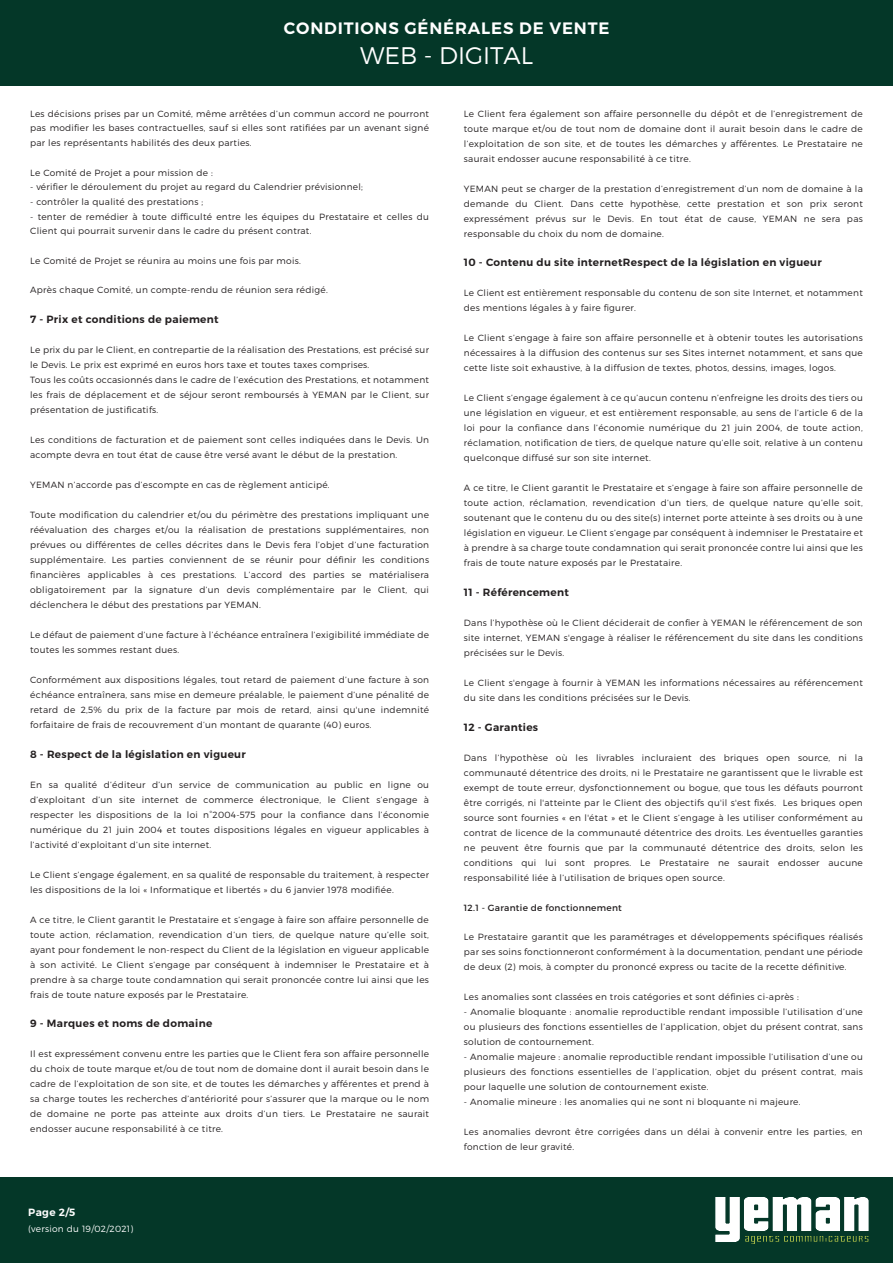
<style>
.page{position:relative;width:893px;height:1263px;background:#fff}
.page>*{position:absolute;margin:0;border:0;box-sizing:border-box;transform-origin:0 0}
.t1{font:300 24px "Montserrat";color:#fff}
.t2{font:600 16.5px "Montserrat";letter-spacing:.05em;color:#fff}
.t3{font:600 10.5px "Montserrat";letter-spacing:.03em;color:#231f20}
.t4{font:600 10.5px "Montserrat";color:#fff}
.t5{font:300 9px/15px "Montserrat";letter-spacing:.03em;color:#231f20;text-align:justify}
.t6{font:9px "Montserrat";letter-spacing:.03em;color:#231f20}
.t7{font:300 9px "Montserrat";letter-spacing:.03em;color:#fff}
</style>
<div class="page">
<div style="left:0;top:1178px;width:893px;height:85px;background:#043728"></div>
<div style="left:0;top:0;width:893px;height:85px;background:#043728"></div>
<svg style="left:715px;top:1197px;width:154px;height:47px"></svg>
<h2 class="t2" style="left:284px;top:18px;width:327px">CONDITIONS GÉNÉRALES DE VENTE</h2>
<h1 class="t1" style="left:360px;top:41px;width:175px">WEB - DIGITAL</h1>
<p class="t5" style="left:30px;top:106px;width:400px">Les décisions prises par un Comité, même arrêtées d’un commun accord ne pourront pas modifier les bases contractuelles, sauf si elles sont ratifiées par un avenant signé par les représentants habilités des deux parties.</p>
<p class="t5" style="left:30px;top:165px;width:184px">Le Comité de Projet a pour mission de :</p>
<p class="t5" style="left:30px;top:179px;width:334px">- vérifier le déroulement du projet au regard du Calendrier prévisionnel;</p>
<p class="t5" style="left:30px;top:194px;width:175px">- contrôler la qualité des prestations ;</p>
<p class="t5" style="left:30px;top:209px;width:400px">- tenter de remédier à toute difficulté entre les équipes du Prestataire et celles du<br>Client qui pourrait survenir dans le cadre du présent contrat.</p>
<p class="t5" style="left:30px;top:253px;width:272px">Le Comité de Projet se réunira au moins une fois par mois.</p>
<p class="t5" style="left:30px;top:282px;width:299px">Après chaque Comité, un compte-rendu de réunion sera rédigé.</p>
<p class="t3" style="left:30px;top:313px;width:190px">7 - Prix et conditions de paiement</p>
<p class="t5" style="left:30px;top:342px;width:400px;text-align:left">Le prix du par le Client, en contrepartie de la réalisation des Prestations, est précisé sur le Devis. Le prix est exprimé en euros hors taxe et toutes taxes comprises.<br>Tous les coûts occasionnés dans le cadre de l’exécution des Prestations, et notamment les frais de déplacement et de séjour seront remboursés à YEMAN par le Client, sur présentation de justificatifs.</p>
<p class="t5" style="left:30px;top:432px;width:400px">Les conditions de facturation et de paiement sont celles indiquées dans le Devis. Un acompte devra en tout état de cause être versé avant le début de la prestation.</p>
<p class="t5" style="left:30px;top:477px;width:301px">YEMAN n’accorde pas d’escompte en cas de règlement anticipé.</p>
<p class="t5" style="left:30px;top:507px;width:400px">Toute modification du calendrier et/ou du périmètre des prestations impliquant une réévaluation des charges et/ou la réalisation de prestations supplémentaires, non prévues ou différentes de celles décrites dans le Devis fera l’objet d’une facturation supplémentaire. Les parties conviennent de se réunir pour définir les conditions financières applicables à ces prestations. L’accord des parties se matérialisera obligatoirement par la signature d’un devis complémentaire par le Client, qui déclenchera le début des prestations par YEMAN.</p>
<p class="t5" style="left:30px;top:627px;width:400px">Le défaut de paiement d’une facture à l’échéance entraînera l’exigibilité immédiate de toutes les sommes restant dues.</p>
<p class="t5" style="left:30px;top:672px;width:400px">Conformément aux dispositions légales, tout retard de paiement d’une facture à son échéance entraînera, sans mise en demeure préalable, le paiement d’une pénalité de retard de 2,5% du prix de la facture par mois de retard, ainsi qu'une indemnité forfaitaire de frais de recouvrement d’un montant de quarante (40) euros.</p>
<p class="t3" style="left:30px;top:747px;width:217px">8 - Respect de la législation en vigueur</p>
<p class="t5" style="left:30px;top:777px;width:400px">En sa qualité d’éditeur d’un service de communication au public en ligne ou d’exploitant d’un site internet de commerce électronique, le Client s’engage à respecter les dispositions de la loi n°2004-575 pour la confiance dans l’économie numérique du 21 juin 2004 et toutes dispositions légales en vigueur applicables à l’activité d’exploitant d’un site internet.</p>
<p class="t5" style="left:30px;top:867px;width:400px">Le Client s’engage également, en sa qualité de responsable du traitement, à respecter les dispositions de la loi « Informatique et libertés » du 6 janvier 1978 modifiée.</p>
<p class="t5" style="left:30px;top:912px;width:400px">A ce titre, le Client garantit le Prestataire et s’engage à faire son affaire personnelle de toute action, réclamation, revendication d’un tiers, de quelque nature qu’elle soit, ayant pour fondement le non-respect du Client de la législation en vigueur applicable à son activité. Le Client s’engage par conséquent à indemniser le Prestataire et à prendre à sa charge toute condamnation qui serait prononcée contre lui ainsi que les frais de toute nature exposés par le Prestataire.</p>
<p class="t3" style="left:30px;top:1017px;width:184px">9 - Marques et noms de domaine</p>
<p class="t5" style="left:30px;top:1046px;width:400px">Il est expressément convenu entre les parties que le Client fera son affaire personnelle du choix de toute marque et/ou de tout nom de domaine dont il aurait besoin dans le cadre de l’exploitation de son site, et de toutes les démarches y afférentes et prend à sa charge toutes les recherches d’antériorité pour s’assurer que la marque ou le nom de domaine ne porte pas atteinte aux droits d’un tiers. Le Prestataire ne saurait endosser aucune responsabilité à ce titre.</p>
<p class="t4" style="left:28px;top:1205px;width:49px">Page 2/5</p>
<p class="t7" style="left:28px;top:1223px;width:107px">(version du 19/02/2021)</p>
<p class="t5" style="left:464px;top:106px;width:400px">Le Client fera également son affaire personnelle du dépôt et de l’enregistrement de toute marque et/ou de tout nom de domaine dont il aurait besoin dans le cadre de l’exploitation de son site, et de toutes les démarches y afférentes. Le Prestataire ne saurait endosser aucune responsabilité à ce titre.</p>
<p class="t5" style="left:464px;top:181px;width:400px">YEMAN peut se charger de la prestation d’enregistrement d’un nom de domaine à la demande du Client. Dans cette hypothèse, cette prestation et son prix seront expressément prévus sur le Devis. En tout état de cause, YEMAN ne sera pas responsable du choix du nom de domaine.</p>
<p class="t3" style="left:464px;top:256px;width:359px">10 - Contenu du site internetRespect de la législation en vigueur</p>
<p class="t5" style="left:464px;top:285px;width:400px">Le Client est entièrement responsable du contenu de son site Internet, et notamment des mentions légales à y faire figurer.</p>
<p class="t5" style="left:464px;top:330px;width:400px">Le Client s’engage à faire son affaire personnelle et à obtenir toutes les autorisations nécessaires à la diffusion des contenus sur ses Sites internet notamment, et sans que cette liste soit exhaustive, à la diffusion de textes, photos, dessins, images, logos.</p>
<p class="t5" style="left:464px;top:390px;width:400px">Le Client s’engage également à ce qu’aucun contenu n’enfreigne les droits des tiers ou une législation en vigueur, et est entièrement responsable, au sens de l’article 6 de la loi pour la confiance dans l’économie numérique du 21 juin 2004, de toute action, réclamation, notification de tiers, de quelque nature qu’elle soit, relative à un contenu quelconque diffusé sur son site internet.</p>
<p class="t5" style="left:464px;top:480px;width:400px">A ce titre, le Client garantit le Prestataire et s’engage à faire son affaire personnelle de toute action, réclamation, revendication d’un tiers, de quelque nature qu’elle soit, soutenant que le contenu du ou des site(s) internet porte atteinte à ses droits ou à une législation en vigueur. Le Client s’engage par conséquent à indemniser le Prestataire et à prendre à sa charge toute condamnation qui serait prononcée contre lui ainsi que les frais de toute nature exposés par le Prestataire.</p>
<p class="t3" style="left:464px;top:586px;width:107px">11 - Référencement</p>
<p class="t5" style="left:464px;top:615px;width:400px">Dans l’hypothèse où le Client déciderait de confier à YEMAN le référencement de son site internet, YEMAN s'engage à réaliser le référencement du site dans les conditions précisées sur le Devis.</p>
<p class="t5" style="left:464px;top:675px;width:400px">Le Client s'engage à fournir à YEMAN les informations nécessaires au référencement du site dans les conditions précisées sur le Devis.</p>
<p class="t3" style="left:464px;top:720px;width:76px">12 - Garanties</p>
<p class="t5" style="left:464px;top:750px;width:401px">Dans l’hypothèse où les livrables incluraient des briques open source, ni la communauté détentrice des droits, ni le Prestataire ne garantissent que le livrable est exempt de toute erreur, dysfonctionnement ou bogue, que tous les défauts pourront être corrigés, ni l'atteinte par le Client des objectifs qu'il s'est fixés. Les briques open source sont fournies « en l'état » et le Client s’engage à les utiliser conformément au contrat de licence de la communauté détentrice des droits. Les éventuelles garanties ne peuvent être fournis que par la communauté détentrice des droits, selon les conditions qui lui sont propres. Le Prestataire ne saurait endosser aucune responsabilité liée à l’utilisation de briques open source.</p>
<p class="t6" style="left:464px;top:902px;width:160px">12.1 - Garantie de fonctionnement</p>
<p class="t5" style="left:464px;top:929px;width:400px">Le Prestataire garantit que les paramétrages et développements spécifiques réalisés par ses soins fonctionneront conformément à la documentation, pendant une période de deux (2) mois, à compter du prononcé express ou tacite de la recette définitive.</p>
<p class="t5" style="left:464px;top:989px;width:336px">Les anomalies sont classées en trois catégories et sont définies ci-après :</p>
<p class="t5" style="left:464px;top:1004px;width:400px">- Anomalie bloquante : anomalie reproductible rendant impossible l’utilisation d’une ou plusieurs des fonctions essentielles de l’application, objet du présent contrat, sans solution de contournement.</p>
<p class="t5" style="left:464px;top:1049px;width:400px">- Anomalie majeure : anomalie reproductible rendant impossible l’utilisation d’une ou plusieurs des fonctions essentielles de l’application, objet du présent contrat, mais pour laquelle une solution de contournement existe.</p>
<p class="t5" style="left:464px;top:1094px;width:338px">- Anomalie mineure : les anomalies qui ne sont ni bloquante ni majeure.</p>
<p class="t5" style="left:464px;top:1124px;width:400px">Les anomalies devront être corrigées dans un délai à convenir entre les parties, en fonction de leur gravité.</p>
</div>
